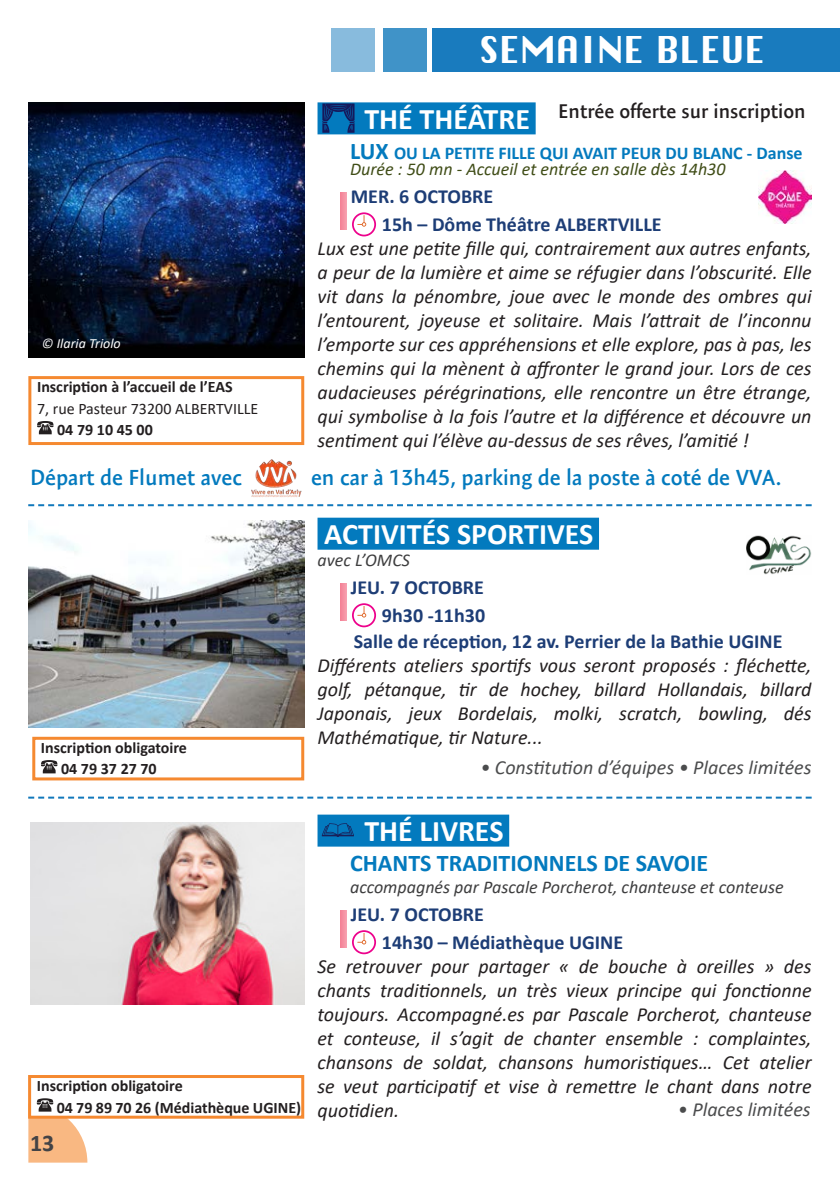
<style>
.page{position:relative;width:840px;height:1191px;background:#fff}
.page>*{position:absolute;margin:0;border:0;box-sizing:border-box;transform-origin:0 0}
.t1{font:36px "Chicago";letter-spacing:-.01em;color:#fff}
.Titre_principal{font:700 30px "Calibri";color:#fff}
.Titre_principal-2{font:700 24px "Calibri";color:#037abe}
.t2{font:700 24px "Calibri";color:#434346}
.t3{font:600 22px "Expo Sans Pro";color:#037abe}
.t4{font:italic 20px/24px "Calibri";color:#231f20;text-align:justify}
.titre_secondaire{font:700 20px "Calibri";color:#1d3d76}
.t5{font:italic 20px "Calibri";color:#4b4c4d}
.t6{font:600 20px "Expo Sans Pro";color:#231f20}
.titre_secondaire-2{font:italic 18px "Calibri";color:#3e3e3f}
.Titre_principal-3{font:700 18px "Calibri";color:#037abe}
.titre_secondaire-3{font:italic 18px "Calibri";color:#404d17}
.Inscription{font:700 16px "Calibri";color:#231f20}
.Inscription-2{font:16px "Calibri";color:#231f20}
.t7{font:italic 14px "Calibri";color:#fff}
.s1{font-size:24px}
</style>
<div class="page">
<svg style="left:28px;top:504px;width:783px;height:2px"></svg>
<svg style="left:28px;top:796px;width:783px;height:2px"></svg>
<div style="left:432px;top:28px;width:407px;height:44px;background:#197bbe"></div>
<div style="left:331px;top:28px;width:44px;height:44px;background:#8bd"></div>
<div style="left:383px;top:28px;width:44px;height:44px;background:#4093c8"></div>
<svg style="left:37px;top:421px;width:16px;height:13px"></svg>
<div style="left:28px;top:376px;width:276px;height:69px;border:3px solid #f58930"></div>
<div style="left:317px;top:102px;width:218px;height:32px;background:#037abe"></div>
<svg style="left:322px;top:103px;width:32px;height:30px"></svg>
<div style="left:340px;top:192px;width:6px;height:38px;background:#f58da0"></div>
<svg style="left:352px;top:212px;width:24px;height:24px"></svg>
<img style="left:758px;top:170px;width:53px;height:54px">
<img style="left:28px;top:102px;width:276px;height:255px">
<div style="left:317px;top:517px;width:281px;height:32px;background:#037abe"></div>
<div style="left:340px;top:583px;width:6px;height:37px;background:#f58da0"></div>
<svg style="left:352px;top:603px;width:24px;height:24px"></svg>
<svg style="left:41px;top:760px;width:16px;height:13px"></svg>
<div style="left:32px;top:737px;width:272px;height:43px;border:3px solid #f58930"></div>
<img style="left:746px;top:535px;width:65px;height:40px">
<img style="left:28px;top:520px;width:276px;height:207px">
<svg style="left:28px;top:1098px;width:59px;height:65px"></svg>
<div style="left:28px;top:1075px;width:276px;height:43px;border:3px solid #f58930"></div>
<div style="left:317px;top:814px;width:192px;height:32px;background:#037abe"></div>
<svg style="left:321px;top:823px;width:33px;height:14px"></svg>
<div style="left:340px;top:909px;width:6px;height:38px;background:#f58da0"></div>
<svg style="left:352px;top:930px;width:24px;height:24px"></svg>
<img style="left:31px;top:822px;width:273px;height:182px">
<img style="left:251px;top:459px;width:51px;height:38px">
<p class="t7" style="left:42px;top:333px;width:80px">© Ilaria Triolo</p>
<p class="Inscription" style="left:37px;top:375px;width:197px">Inscription à l’accueil de l’EAS</p>
<p class="Inscription-2" style="left:37px;top:397px;width:223px">7, rue Pasteur 73200 ALBERTVILLE</p>
<p class="Inscription" style="left:57px;top:419px;width:97px">04 79 10 45 00</p>
<p class="t1" style="left:478px;top:27px;width:288px">SEMAINE BLEUE</p>
<p class="t6" style="left:558px;top:99px;width:249px">Entrée offerte sur inscription</p>
<p class="Titre_principal" style="left:364px;top:98px;width:167px">THÉ THÉÂTRE</p>
<p class="Titre_principal-3" style="left:350px;top:140px;width:454px"><span class="s1">LUX</span> OU LA PETITE FILLE QUI AVAIT PEUR DU BLANC - Danse</p>
<p class="titre_secondaire-3" style="left:350px;top:156px;width:377px">Durée : 50 mn - Accueil et entrée en salle dès 14h30</p>
<p class="titre_secondaire" style="left:350px;top:182px;width:144px">MER. 6 OCTOBRE</p>
<p class="titre_secondaire" style="left:382px;top:210px;width:281px">15h – Dôme Théâtre ALBERTVILLE</p>
<p class="t4" style="left:317px;top:235px;width:495px">Lux est une petite fille qui, contrairement aux autres enfants, a peur de la lumière et aime se réfugier dans l’obscurité. Elle vit dans la pénombre, joue avec le monde des ombres qui l’entourent, joyeuse et solitaire. Mais l’attrait de l’inconnu l’emporte sur ces appréhensions et elle explore, pas à pas, les chemins qui la mènent à affronter le grand jour. Lors de ces audacieuses pérégrinations, elle rencontre un être étrange, qui symbolise à la fois l’autre et la différence et découvre un sentiment qui l’élève au-dessus de ses rêves, l’amitié !</p>
<p class="t3" style="left:30px;top:464px;width:213px">Départ de Flumet avec</p>
<p class="t3" style="left:311px;top:464px;width:471px">en car à 13h45, parking de la poste à coté de VVA.</p>
<p class="Titre_principal" style="left:324px;top:513px;width:270px">ACTIVITÉS SPORTIVES</p>
<p class="titre_secondaire-2" style="left:317px;top:547px;width:94px">avec L’OMCS</p>
<p class="titre_secondaire" style="left:350px;top:573px;width:135px">JEU. 7 OCTOBRE</p>
<p class="titre_secondaire" style="left:382px;top:601px;width:105px">9h30 -11h30</p>
<p class="titre_secondaire" style="left:353px;top:627px;width:430px">Salle de réception, 12 av. Perrier de la Bathie UGINE</p>
<p class="t4" style="left:317px;top:652px;width:495px">Différents ateliers sportifs vous seront proposés : fléchette, golf, pétanque, tir de hochey, billard Hollandais, billard Japonais, jeux Bordelais, molki, scratch, bowling, dés Mathématique, tir Nature...</p>
<p class="Inscription" style="left:41px;top:736px;width:147px">Inscription obligatoire</p>
<p class="Inscription" style="left:61px;top:757px;width:97px">04 79 37 27 70</p>
<p class="t5" style="left:480px;top:753px;width:332px">• Constitution d’équipes • Places limitées</p>
<p class="Inscription" style="left:37px;top:1074px;width:147px">Inscription obligatoire</p>
<p class="Inscription" style="left:57px;top:1096px;width:246px">04 79 89 70 26 (Médiathèque UGINE)</p>
<p class="t2" style="left:30px;top:1126px;width:26px">13</p>
<p class="Titre_principal" style="left:364px;top:809px;width:141px">THÉ LIVRES</p>
<p class="Titre_principal-2" style="left:350px;top:846px;width:359px">CHANTS TRADITIONNELS DE SAVOIE</p>
<p class="titre_secondaire-2" style="left:350px;top:874px;width:435px">accompagnés par Pascale Porcherot, chanteuse et conteuse</p>
<p class="titre_secondaire" style="left:350px;top:899px;width:135px">JEU. 7 OCTOBRE</p>
<p class="titre_secondaire" style="left:382px;top:927px;width:243px">14h30 – Médiathèque UGINE</p>
<p class="t4" style="left:317px;top:953px;width:495px">Se retrouver pour partager « de bouche à oreilles » des chants traditionnels, un très vieux principe qui fonctionne toujours. Accompagné.es par Pascale Porcherot, chanteuse et conteuse, il s’agit de chanter ensemble : complaintes, chansons de soldat, chansons humoristiques… Cet atelier se veut participatif et vise à remettre le chant dans notre quotidien.</p>
<p class="t5" style="left:677px;top:1095px;width:134px">• Places limitées</p>
</div>
